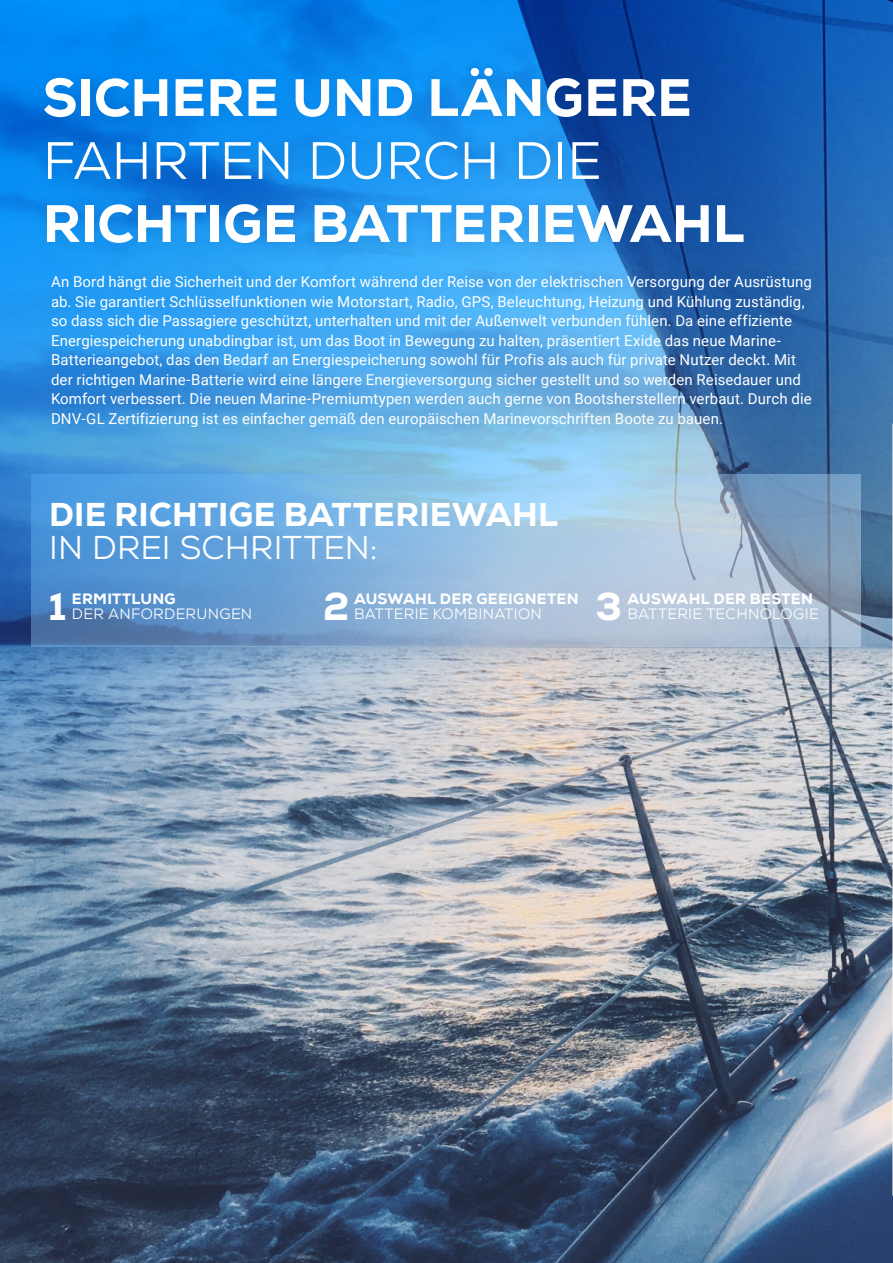
<style>
.page{position:relative;width:893px;height:1263px;background:#fff}
.page>*{position:absolute;margin:0;border:0;box-sizing:border-box;transform-origin:0 0}
.t1{font:800 52.5px "Nexa";letter-spacing:.005em;color:#fff}
.t2{font:52.5px "Nexa";color:#fff}
.t3{font:800 39px "Nexa";color:#fff}
.t4{font:800 33px "Nexa";letter-spacing:.005em;color:#fff}
.t5{font:33px "Nexa";letter-spacing:.005em;color:#fff}
.t6{font:15px/19.5px "Roboto";letter-spacing:.005em;color:#fff}
.t7{font:15px "Nexa";letter-spacing:.02em;color:#fff}
.t8{font:800 15px "Nexa";letter-spacing:.02em;color:#fff}
</style>
<div class="page">
<img style="left:0;top:1073px;width:893px;height:190px">
<img style="left:0;top:0;width:893px;height:1073px">
<div style="left:38px;top:265px;width:787px;height:177px;background:#004f9c;opacity:.2"></div>
<div style="left:31px;top:56px;width:726px;height:203px;background:#004f9c;opacity:.2"></div>
<h1 class="t1" style="left:43px;top:66px;width:650px">SICHERE UND LÄNGERE</h1>
<h1 class="t2" style="left:43px;top:133px;width:560px">FAHRTEN DURCH DIE</h1>
<h1 class="t1" style="left:43px;top:192px;width:703px">RICHTIGE BATTERIEWAHL</h1>
<p class="t6" style="left:51px;top:273px;width:762px">An Bord hängt die Sicherheit und der Komfort während der Reise von der elektrischen Versorgung der Ausrüstung ab. Sie garantiert Schlüsselfunktionen wie Motorstart, Radio, GPS, Beleuchtung, Heizung und Kühlung zuständig, so dass sich die Passagiere geschützt, unterhalten und mit der Außenwelt verbunden fühlen. Da eine effiziente Energiespeicherung unabdingbar ist, um das Boot in Bewegung zu halten, präsentiert Exide das neue Marine-Batterieangebot, das den Bedarf an Energiespeicherung sowohl für Profis als auch für private Nutzer deckt. Mit der richtigen Marine-Batterie wird eine längere Energieversorgung sicher gestellt und so werden Reisedauer und Komfort verbessert. Die neuen Marine-Premiumtypen werden auch gerne von Bootsherstellern verbaut. Durch die DNV-GL Zertifizierung ist es einfacher gemäß den europäischen Marinevorschriften Boote zu bauen.</p>
<h3 class="t4" style="left:49px;top:494px;width:510px">DIE RICHTIGE BATTERIEWAHL</h3>
<h3 class="t5" style="left:49px;top:530px;width:330px">IN DREI SCHRITTEN:</h3>
<p class="t8" style="left:72px;top:589px;width:105px">ERMITTLUNG</p>
<h2 class="t3" style="left:49px;top:583px;width:19px">1</h2>
<p class="t7" style="left:72px;top:605px;width:182px">DER ANFORDERUNGEN</p>
<h2 class="t3" style="left:323px;top:583px;width:28px">2</h2>
<p class="t8" style="left:354px;top:589px;width:226px">AUSWAHL DER GEEIGNETEN</p>
<p class="t7" style="left:354px;top:605px;width:189px">BATTERIE KOMBINATION</p>
<h2 class="t3" style="left:595px;top:583px;width:28px">3</h2>
<p class="t8" style="left:628px;top:589px;width:187px">AUSWAHL DER BESTEN</p>
<p class="t7" style="left:628px;top:605px;width:193px">BATTERIE TECHNOLOGIE</p>
</div>
